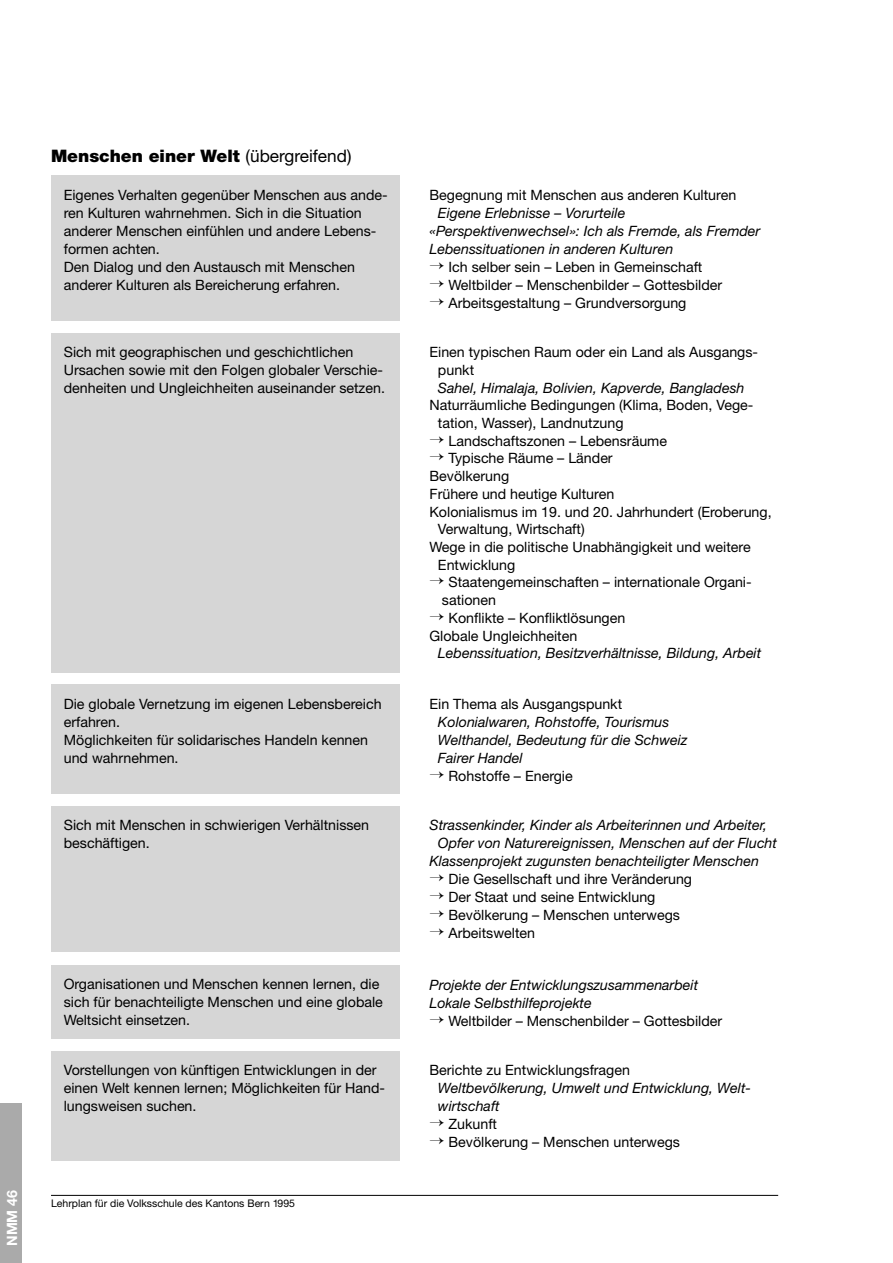
<style>
.page{position:relative;width:893px;height:1263px;background:#fff}
.page>*{position:absolute;margin:0;border:0;box-sizing:border-box;transform-origin:0 0}
.UT{font:900 17.25px "Helvetica Neue";color:#000}
.t1{font:14.25px/18px "Helvetica Neue";color:#000}
.t2{font:italic 14.25px/18px "Helvetica Neue";color:#000}
.t3{font:700 14.25px "Helvetica Neue";color:#fff}
.t4{font:10.5px "Helvetica Neue";color:#000}
.s1{font-weight:400}
.s2{font-style:normal}
</style>
<div class="page">
<hr style="left:51px;top:1195px;width:727px;height:1px;background:#000">
<div style="left:0;top:1103px;width:21px;height:160px;background:#aaa"></div>
<div style="left:51px;top:176px;width:349px;height:145px;background:#d6d6d6"></div>
<div style="left:51px;top:333px;width:349px;height:339px;background:#d6d6d6"></div>
<div style="left:51px;top:684px;width:349px;height:110px;background:#d6d6d6"></div>
<div style="left:51px;top:806px;width:349px;height:146px;background:#d6d6d6"></div>
<div style="left:51px;top:965px;width:349px;height:73px;background:#d6d6d6"></div>
<div style="left:51px;top:1051px;width:349px;height:110px;background:#d6d6d6"></div>
<p class="t3" style="left:3px;top:1246px;width:58px;rotate:-90deg">NMM 46</p>
<p class="UT" style="left:51px;top:146px;width:302px">Menschen einer Welt <span class="s1">(übergreifend)</span></p>
<p class="t1" style="left:64px;top:185px;width:325px">Eigenes Verhalten gegenüber Menschen aus ande&shy;ren Kulturen wahrnehmen. Sich in die Situation anderer Menschen einfühlen und andere Lebens&shy;formen achten.<br>Den Dialog und den Austausch mit Menschen anderer Kulturen als Bereicherung erfahren.</p>
<p class="t1" style="left:429px;top:185px;width:308px">Begegnung mit Menschen aus anderen Kulturen</p>
<p class="t2" style="left:438px;top:203px;width:189px">Eigene Erlebnisse – Vorurteile</p>
<p class="t2" style="left:429px;top:221px;width:332px">«Perspektivenwechsel»: Ich als Fremde, als Fremder</p>
<p class="t2" style="left:429px;top:239px;width:245px">Lebenssituationen in anderen Kulturen</p>
<p class="t1" style="left:429px;top:257px;width:274px">→ Ich selber sein – Leben in Gemeinschaft</p>
<p class="t1" style="left:429px;top:275px;width:294px">→ Weltbilder – Menschenbilder – Gottesbilder</p>
<p class="t1" style="left:429px;top:293px;width:258px">→ Arbeitsgestaltung – Grundversorgung</p>
<p class="t1" style="left:64px;top:343px;width:323px">Sich mit geographischen und geschichtlichen<br>Ursachen sowie mit den Folgen globaler Verschie&shy;denheiten und Ungleichheiten auseinander setzen.</p>
<p class="t1" style="left:429px;top:343px;width:330px">Einen typischen Raum oder ein Land als Ausgangs-</p>
<p class="t1" style="left:438px;top:361px;width:38px">punkt</p>
<p class="t2" style="left:438px;top:378px;width:308px">Sahel, Himalaja, Bolivien, Kapverde, Bangladesh</p>
<p class="t1" style="left:429px;top:396px;width:325px">Naturräumliche Bedingungen (Klima, Boden, Vege-</p>
<p class="t1" style="left:438px;top:414px;width:187px">tation, Wasser), Landnutzung</p>
<p class="t1" style="left:429px;top:431px;width:239px">→ Landschaftszonen – Lebensräume</p>
<p class="t1" style="left:429px;top:449px;width:185px">→ Typische Räume – Länder</p>
<p class="t1" style="left:429px;top:467px;width:81px">Bevölkerung</p>
<p class="t1" style="left:429px;top:485px;width:186px">Frühere und heutige Kulturen</p>
<p class="t1" style="left:429px;top:502px;width:344px">Kolonialismus im 19. und 20. Jahrhundert (Eroberung,</p>
<p class="t1" style="left:438px;top:520px;width:148px">Verwaltung, Wirtschaft)</p>
<p class="t1" style="left:429px;top:538px;width:323px">Wege in die politische Unabhängigkeit und weitere</p>
<p class="t1" style="left:438px;top:555px;width:79px">Entwicklung</p>
<p class="t1" style="left:442px;top:573px;width:311px;text-indent:-12px">→ Staatengemeinschaften – internationale Organi&shy;sationen</p>
<p class="t1" style="left:429px;top:608px;width:197px">→ Konflikte – Konfliktlösungen</p>
<p class="t1" style="left:429px;top:626px;width:149px">Globale Ungleichheiten</p>
<p class="t2" style="left:438px;top:644px;width:325px">Lebenssituation, Besitzverhältnisse, Bildung, Arbeit</p>
<p class="t1" style="left:64px;top:694px;width:319px">Die globale Vernetzung im eigenen Lebensbereich erfahren.<br>Möglichkeiten für solidarisches Handeln kennen und wahrnehmen.</p>
<p class="t2" style="left:438px;top:694px;width:251px;text-indent:-9px"><span class="s2">Ein Thema als Ausgangspunkt<br></span>Kolonialwaren, Rohstoffe, Tourismus<br>Welthandel, Bedeutung für die Schweiz<br>Fairer Handel</p>
<p class="t1" style="left:429px;top:766px;width:145px">→ Rohstoffe – Energie</p>
<p class="t1" style="left:64px;top:816px;width:307px">Sich mit Menschen in schwierigen Verhältnissen beschäftigen.</p>
<p class="t2" style="left:429px;top:816px;width:339px">Strassenkinder, Kinder als Arbeiterinnen und Arbeiter,</p>
<p class="t2" style="left:438px;top:834px;width:341px">Opfer von Naturereignissen, Menschen auf der Flucht</p>
<p class="t2" style="left:429px;top:852px;width:331px">Klassenprojekt zugunsten benachteiligter Menschen</p>
<p class="t1" style="left:429px;top:870px;width:264px">→ Die Gesellschaft und ihre Veränderung</p>
<p class="t1" style="left:429px;top:888px;width:227px">→ Der Staat und seine Entwicklung</p>
<p class="t1" style="left:429px;top:906px;width:252px">→ Bevölkerung – Menschen unterwegs</p>
<p class="t1" style="left:429px;top:924px;width:107px">→ Arbeitswelten</p>
<p class="t1" style="left:64px;top:975px;width:321px">Organisationen und Menschen kennen lernen, die sich für benachteiligte Menschen und eine globale<br>Weltsicht einsetzen.</p>
<p class="t2" style="left:429px;top:976px;width:270px">Projekte der Entwicklungszusammenarbeit<br>Lokale Selbsthilfeprojekte</p>
<p class="t1" style="left:429px;top:1012px;width:294px">→ Weltbilder – Menschenbilder – Gottesbilder</p>
<p class="t1" style="left:64px;top:1061px;width:323px">Vorstellungen von künftigen Entwicklungen in der einen Welt kennen lernen; Möglichkeiten für Hand&shy;lungsweisen suchen.</p>
<p class="t2" style="left:438px;top:1061px;width:315px;text-indent:-9px"><span class="s2">Berichte zu Entwicklungsfragen<br></span>Weltbevölkerung, Umwelt und Entwicklung, Welt&shy;wirtschaft</p>
<p class="t1" style="left:429px;top:1115px;width:69px">→ Zukunft</p>
<p class="t1" style="left:429px;top:1133px;width:252px">→ Bevölkerung – Menschen unterwegs</p>
<p class="t4" style="left:51px;top:1197px;width:246px">Lehrplan für die Volksschule des Kantons Bern 1995</p>
</div>
